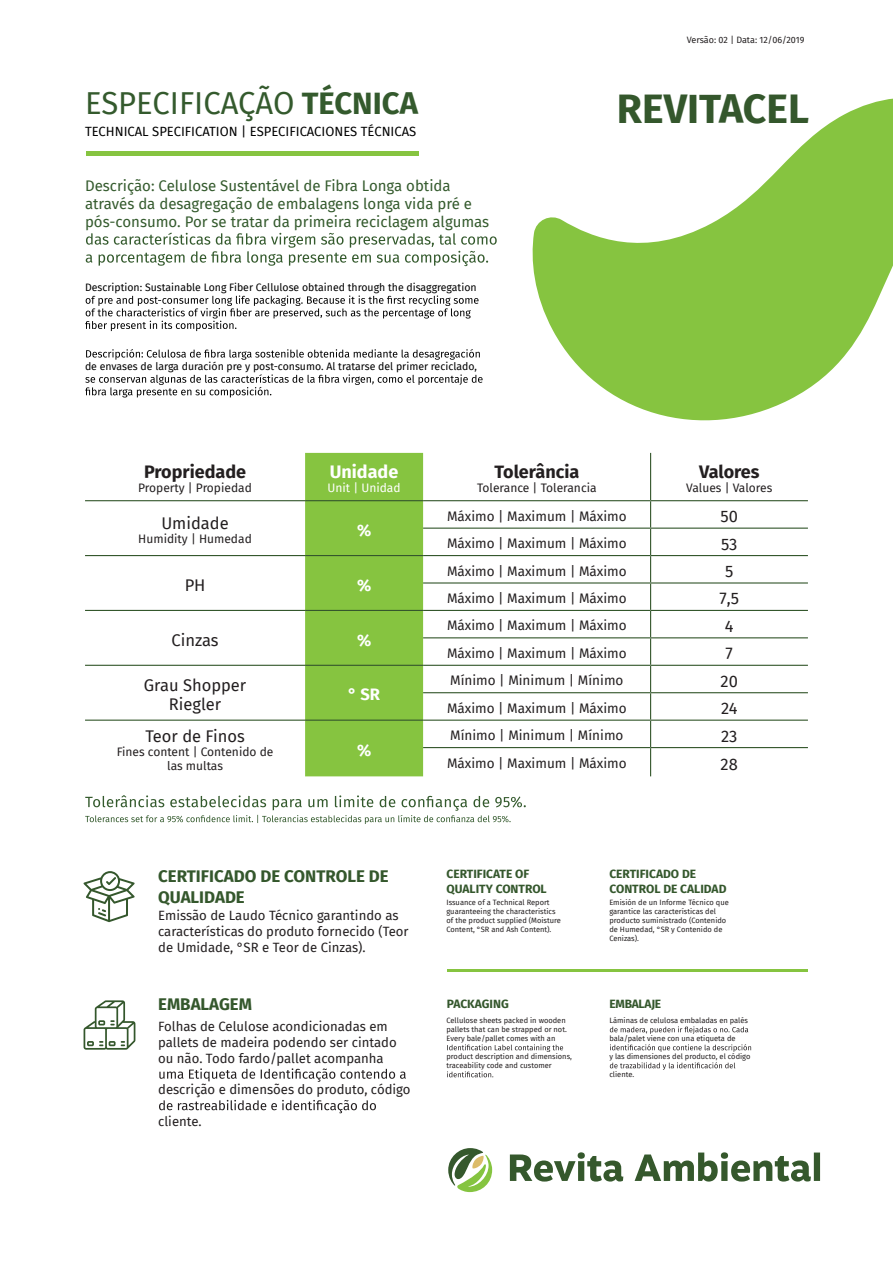
<style>
.page{position:relative;width:893px;height:1263px;background:#fff}
.page>*{position:absolute;margin:0;border:0;box-sizing:border-box;transform-origin:0 0}
.t1{font:700 40.95px "Fira Sans";color:#34572c}
.t2{font:31.05px "Fira Sans";color:#345a2d}
.t3{font:700 18px "Fira Sans";color:#231f20}
.t4{font:700 18px "Fira Sans";color:#fff}
.t5{font:700 16.8px/20.2px "Fira Sans";color:#34572c}
.t6{font:16.5px/19.8px "Fira Sans";color:#231f20;text-align:center}
.t7{font:700 16.5px "Fira Sans";color:#fff}
.t8{font:15px/18px "Fira Sans";color:#345a2d}
.t9{font:13.5px "Fira Sans";color:#231f20}
.t10{font:13.2px/15.8px "Fira Sans";color:#231f20}
.t11{font:13.05px "Fira Sans";color:#000}
.t12{font:12px/14.4px "Fira Sans";color:#231f20;text-align:center}
.t13{font:700 12px/14.4px "Fira Sans";color:#34572c}
.t14{font:12px "Fira Sans";color:#fff}
.t15{font:700 12px "Fira Sans";letter-spacing:-.02em;color:#34572c}
.t16{font:10.5px "Fira Sans";color:#000}
.t17{font:9px "Fira Sans";letter-spacing:-.005em;color:#231f20}
.t18{font:7.5px/9px "Fira Sans";color:#231f20}
.s1{font-weight:700}
</style>
<div class="page">
<svg style="left:532px;top:98px;width:361px;height:323px;fill:#86c440"></svg>
<svg style="left:159px;top:1068px;width:247px;height:14px"></svg>
<svg style="left:159px;top:1100px;width:217px;height:13px"></svg>
<svg style="left:447px;top:1044px;width:116px;height:8px"></svg>
<svg style="left:447px;top:1071px;width:46px;height:6px"></svg>
<svg style="left:610px;top:1026px;width:138px;height:8px"></svg>
<svg style="left:610px;top:1044px;width:141px;height:8px"></svg>
<svg style="left:610px;top:1062px;width:125px;height:8px"></svg>
<svg style="left:86px;top:232px;width:411px;height:34px"></svg>
<svg style="left:85px;top:795px;width:441px;height:29px"></svg>
<svg style="left:85px;top:295px;width:394px;height:36px"></svg>
<svg style="left:86px;top:349px;width:394px;height:11px"></svg>
<svg style="left:85px;top:374px;width:398px;height:23px"></svg>
<div style="left:305px;top:453px;width:118px;height:323px;background:#86c440"></div>
<hr style="left:650px;top:453px;width:1px;height:47px;background:#34572c">
<hr style="left:85px;top:500px;width:220px;height:1px;background:#34572c">
<hr style="left:423px;top:500px;width:228px;height:1px;background:#34572c">
<hr style="left:651px;top:500px;width:157px;height:1px;background:#34572c">
<hr style="left:423px;top:528px;width:228px;height:1px;background:#34572c">
<hr style="left:651px;top:528px;width:157px;height:1px;background:#34572c">
<hr style="left:85px;top:555px;width:220px;height:1px;background:#34572c">
<hr style="left:423px;top:555px;width:228px;height:1px;background:#34572c">
<hr style="left:651px;top:555px;width:157px;height:1px;background:#34572c">
<hr style="left:423px;top:582px;width:228px;height:1px;background:#34572c">
<hr style="left:651px;top:582px;width:157px;height:1px;background:#34572c">
<hr style="left:85px;top:610px;width:220px;height:1px;background:#34572c">
<hr style="left:423px;top:610px;width:228px;height:1px;background:#34572c">
<hr style="left:651px;top:610px;width:157px;height:1px;background:#34572c">
<hr style="left:423px;top:637px;width:228px;height:1px;background:#34572c">
<hr style="left:651px;top:637px;width:157px;height:1px;background:#34572c">
<hr style="left:85px;top:665px;width:220px;height:1px;background:#34572c">
<hr style="left:423px;top:665px;width:228px;height:1px;background:#34572c">
<hr style="left:651px;top:665px;width:157px;height:1px;background:#34572c">
<hr style="left:423px;top:692px;width:228px;height:1px;background:#34572c">
<hr style="left:651px;top:692px;width:157px;height:1px;background:#34572c">
<hr style="left:85px;top:720px;width:220px;height:1px;background:#34572c">
<hr style="left:423px;top:720px;width:228px;height:1px;background:#34572c">
<hr style="left:651px;top:720px;width:157px;height:1px;background:#34572c">
<hr style="left:423px;top:747px;width:228px;height:1px;background:#34572c">
<hr style="left:651px;top:747px;width:157px;height:1px;background:#34572c">
<svg style="left:650px;top:501px;width:1px;height:275px"></svg>
<hr style="left:305px;top:500px;width:118px;height:1px;background:#34572c">
<hr style="left:305px;top:555px;width:118px;height:1px;background:#34572c">
<hr style="left:305px;top:610px;width:118px;height:1px;background:#34572c">
<hr style="left:305px;top:665px;width:118px;height:1px;background:#34572c">
<hr style="left:305px;top:720px;width:118px;height:1px;background:#34572c">
<div style="left:86px;top:151px;width:332px;height:5px;background:#86c440"></div>
<hr style="left:447px;top:970px;width:361px;height:2px;background:#86c440">
<svg style="left:83px;top:871px;width:52px;height:51px"></svg>
<svg style="left:84px;top:1000px;width:51px;height:50px"></svg>
<svg style="left:510px;top:1152px;width:113px;height:29px"></svg>
<svg style="left:635px;top:1152px;width:176px;height:29px"></svg>
<div style="left:814px;top:1152px;width:6px;height:29px;background:#35582c"></div>
<svg style="left:448px;top:1148px;width:44px;height:44px"></svg>
<h2 class="t2" style="left:85px;top:80px;width:334px">ESPECIFICAÇÃO <span class="s1">TÉCNICA</span></h2>
<h3 class="t11" style="left:85px;top:122px;width:333px">TECHNICAL SPECIFICATION | ESPECIFICACIONES TÉCNICAS</h3>
<h3 class="t8" style="left:85px;top:176px;width:406px">Descrição: Celulose Sustentável de Fibra Longa obtida através da desagregação de embalagens longa vida pré e pós-consumo. Por se tratar da primeira reciclagem algumas</h3>
<h3 class="t16" style="left:85px;top:279px;width:393px">Description: Sustainable Long Fiber Cellulose obtained through the disaggregation</h3>
<h3 class="t16" style="left:85px;top:358px;width:393px">de envases de larga duración pre y post-consumo. Al tratarse del primer reciclado,</h3>
<p class="t17" style="left:687px;top:33px;width:119px">Versão: 02 | Data: 12/06/2019</p>
<h1 class="t1" style="left:617px;top:75px;width:194px">REVITACEL</h1>
<h3 class="t3" style="left:144px;top:457px;width:104px">Propriedade</h3>
<h3 class="t12" style="left:138px;top:481px;width:115px">Property | Propiedad</h3>
<h3 class="t4" style="left:330px;top:457px;width:70px">Unidade</h3>
<h3 class="t14" style="left:328px;top:479px;width:75px">Unit | Unidad</h3>
<h3 class="t3" style="left:494px;top:457px;width:86px">Tolerância</h3>
<h3 class="t12" style="left:477px;top:481px;width:121px">Tolerance | Tolerancia</h3>
<h3 class="t3" style="left:699px;top:457px;width:62px">Valores</h3>
<h3 class="t12" style="left:686px;top:481px;width:87px">Values | Valores</h3>
<h3 class="t6" style="left:161px;top:512px;width:69px">Umidade</h3>
<h3 class="t12" style="left:138px;top:531px;width:115px">Humidity | Humedad</h3>
<h3 class="t7" style="left:357px;top:516px;width:16px">%</h3>
<h3 class="t6" style="left:185px;top:575px;width:22px">PH</h3>
<h3 class="t7" style="left:357px;top:571px;width:16px">%</h3>
<h3 class="t6" style="left:172px;top:629px;width:49px">Cinzas</h3>
<h3 class="t7" style="left:357px;top:626px;width:16px">%</h3>
<h3 class="t6" style="left:144px;top:674px;width:104px">Grau Shopper<br>Riegler</h3>
<h3 class="t7" style="left:348px;top:681px;width:34px">° SR</h3>
<h3 class="t6" style="left:145px;top:725px;width:101px">Teor de Finos</h3>
<h3 class="t12" style="left:117px;top:744px;width:158px">Fines content | Contenido de las multas</h3>
<h3 class="t7" style="left:357px;top:736px;width:16px">%</h3>
<h3 class="t9" style="left:447px;top:506px;width:181px">Máximo | Maximum | Máximo</h3>
<h3 class="t6" style="left:720px;top:506px;width:19px">50</h3>
<h3 class="t9" style="left:447px;top:533px;width:181px">Máximo | Maximum | Máximo</h3>
<h3 class="t6" style="left:721px;top:533px;width:18px">53</h3>
<h3 class="t9" style="left:447px;top:561px;width:181px">Máximo | Maximum | Máximo</h3>
<h3 class="t6" style="left:725px;top:561px;width:10px">5</h3>
<h3 class="t9" style="left:447px;top:588px;width:181px">Máximo | Maximum | Máximo</h3>
<h3 class="t6" style="left:719px;top:588px;width:21px">7,5</h3>
<h3 class="t9" style="left:447px;top:615px;width:181px">Máximo | Maximum | Máximo</h3>
<h3 class="t6" style="left:725px;top:616px;width:10px">4</h3>
<h3 class="t9" style="left:447px;top:643px;width:181px">Máximo | Maximum | Máximo</h3>
<h3 class="t6" style="left:726px;top:643px;width:9px">7</h3>
<h3 class="t9" style="left:450px;top:670px;width:175px">Mínimo | Minimum | Mínimo</h3>
<h3 class="t6" style="left:721px;top:671px;width:19px">20</h3>
<h3 class="t9" style="left:447px;top:698px;width:181px">Máximo | Maximum | Máximo</h3>
<h3 class="t6" style="left:721px;top:698px;width:18px">24</h3>
<h3 class="t9" style="left:450px;top:725px;width:175px">Mínimo | Minimum | Mínimo</h3>
<h3 class="t6" style="left:721px;top:725px;width:18px">23</h3>
<h3 class="t9" style="left:447px;top:753px;width:181px">Máximo | Maximum | Máximo</h3>
<h3 class="t6" style="left:721px;top:754px;width:19px">28</h3>
<h3 class="t5" style="left:158px;top:865px;width:232px">CERTIFICADO DE CONTROLE DE<br>QUALIDADE</h3>
<h3 class="t13" style="left:446px;top:866px;width:102px">CERTIFICATE OF<br>QUALITY CONTROL</h3>
<h3 class="t13" style="left:609px;top:866px;width:119px">CERTIFICADO DE<br>CONTROL DE CALIDAD</h3>
<h3 class="t10" style="left:158px;top:907px;width:252px">Emissão de Laudo Técnico garantindo as características do produto fornecido (Teor de Umidade, °SR e Teor de Cinzas).</h3>
<p class="t18" style="left:446px;top:898px;width:116px">Issuance of a Technical Report guaranteeing the characteristics of the product supplied (Moisture<br>Content, °SR and Ash Content).</p>
<p class="t18" style="left:609px;top:898px;width:121px">Emisión de un Informe Técnico que garantice las características del producto suministrado (Contenido de Humedad, °SR y Contenido de<br>Cenizas).</p>
<h3 class="t5" style="left:158px;top:993px;width:95px">EMBALAGEM</h3>
<h3 class="t13" style="left:447px;top:995px;width:63px">PACKAGING</h3>
<h3 class="t15" style="left:609px;top:993px;width:53px">EMBALAJE</h3>
<h3 class="t10" style="left:158px;top:1018px;width:240px">Folhas de Celulose acondicionadas em pallets de madeira podendo ser cintado ou não. Todo fardo/pallet acompanha</h3>
<h3 class="t10" style="left:158px;top:1081px;width:254px">descrição e dimensões do produto, código</h3>
<h3 class="t10" style="left:158px;top:1113px;width:45px">cliente.</h3>
<p class="t18" style="left:446px;top:1016px;width:122px">Cellulose sheets packed in wooden pallets that can be strapped or not.<br>Every bale/pallet comes with an</p>
<p class="t18" style="left:446px;top:1052px;width:127px">product description and dimensions, traceability code and customer</p>
<p class="t18" style="left:609px;top:1016px;width:140px">Láminas de celulosa embaladas en palés</p>
<p class="t18" style="left:609px;top:1034px;width:128px">bala/palet viene con una etiqueta de</p>
<p class="t18" style="left:609px;top:1052px;width:143px">y las dimensiones del producto, el código</p>
<p class="t18" style="left:609px;top:1070px;width:26px">cliente.</p>
</div>
